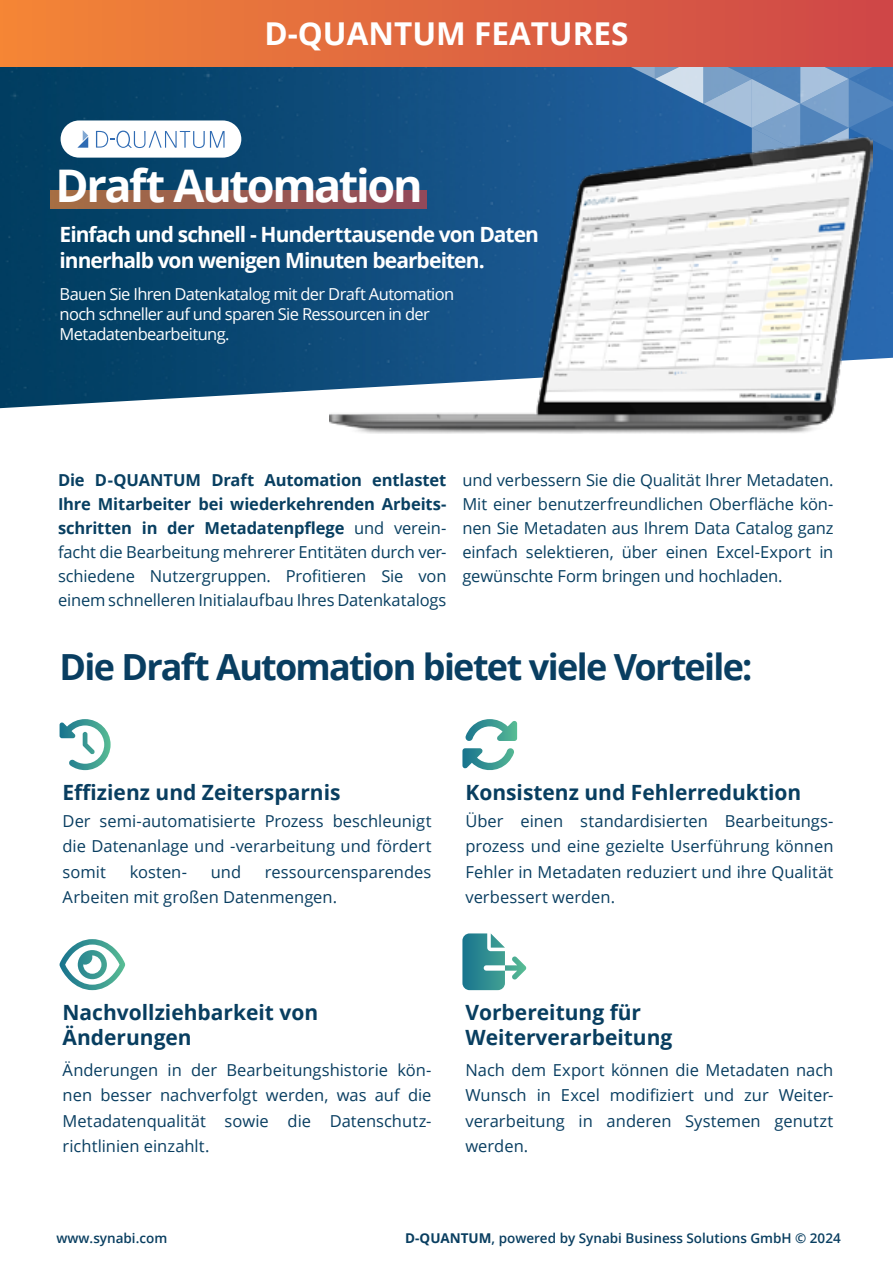
<style>
.page{position:relative;width:893px;height:1263px;background:#fff}
.page>*{position:absolute;margin:0;border:0;box-sizing:border-box;transform-origin:0 0}
.t1{font:700 45px "Open Sans";letter-spacing:-.05em;color:#fff}
.t2{font:700 36px "Open Sans";letter-spacing:-.045em;color:#093e61}
.t3{font:700 31.5px "Open Sans";color:#fff}
.t4{font:700 21px/25.2px "Open Sans";color:#083e60}
.t5{font:700 21px/25.2px "Open Sans";letter-spacing:-.045em;color:#fff}
.t6{font:700 21px "Open Sans";color:#093e60}
.t7{font:16.5px/25.5px "Open Sans";color:#093e61;text-align:justify}
.t8{font:16.5px/24px "Open Sans";letter-spacing:-.01em;color:#083f61;text-align:justify}
.t9{font:16.5px/19.8px "Open Sans";letter-spacing:-.04em;color:#fff}
.t10{font:600 13.5px "Open Sans";color:#093e60}
.s1{font-weight:700}
</style>
<div class="page">
<img style="left:0;top:66px;width:893px;height:342px">
<svg style="left:606px;top:66px;width:287px;height:111px;background:#608bbb"></svg>
<div style="left:61px;top:120px;width:180px;height:38px;background:#fff;border-radius:19px"></div>
<svg style="left:96px;top:131px;width:129px;height:17px"></svg>
<svg style="left:77px;top:130px;width:11px;height:18px"></svg>
<svg style="left:51px;top:191px;width:278px;height:18px;background:#9c604c"></svg>
<svg style="left:60px;top:719px;width:51px;height:51px"></svg>
<svg style="left:462px;top:719px;width:55px;height:52px"></svg>
<svg style="left:59px;top:939px;width:66px;height:51px"></svg>
<svg style="left:462px;top:933px;width:64px;height:57px"></svg>
<img style="left:329px;top:127px;width:543px;height:306px">
<div style="left:0;top:0;width:893px;height:66px;background:linear-gradient(to right,#f38637,#cd4649)"></div>
<h3 class="t3" style="left:264px;top:12px;width:366px">D-QUANTUM FEATURES</h3>
<h1 class="t1" style="left:55px;top:153px;width:369px">Draft Automation</h1>
<p class="t5" style="left:60px;top:222px;width:481px">Einfach und schnell - Hunderttausende von Daten innerhalb von wenigen Minuten bearbeiten.</p>
<p class="t9" style="left:60px;top:284px;width:396px">Bauen Sie Ihren Datenkatalog mit der Draft Automation noch schneller auf und sparen Sie Ressourcen in der<br>Metadatenbearbeitung.</p>
<p class="t8" style="left:58px;top:468px;width:390px"><span class="s1">Die D-QUANTUM Draft Automation entlastet Ihre Mitarbeiter bei wiederkehrenden Arbeits&shy;schritten in der Metadatenpflege</span> und verein&shy;facht die Bearbeitung mehrerer Entitäten durch ver&shy;schiedene Nutzergruppen. Profitieren Sie von einem schnelleren Initialaufbau Ihres Datenkatalogs</p>
<p class="t8" style="left:462px;top:468px;width:372px">und verbessern Sie die Qualität Ihrer Metadaten.<br>Mit einer benutzerfreundlichen Oberfläche kön&shy;nen Sie Metadaten aus Ihrem Data Catalog ganz einfach selektieren, über einen Excel-Export in gewünschte Form bringen und hochladen.</p>
<h2 class="t2" style="left:60px;top:641px;width:694px">Die Draft Automation bietet viele Vorteile:</h2>
<p class="t6" style="left:63px;top:777px;width:279px">Effizienz und Zeitersparnis</p>
<p class="t7" style="left:63px;top:808px;width:370px">Der semi-automatisierte Prozess beschleunigt die Datenanlage und -verarbeitung und fördert somit</p>
<p class="t7" style="left:63px;top:859px;width:370px;text-indent:202px">ressourcensparendes<br>Arbeiten mit großen Datenmengen.</p>
<p class="t7" style="left:130px;top:859px;width:59px">kosten-</p>
<p class="t7" style="left:211px;top:859px;width:32px">und</p>
<p class="t4" style="left:465px;top:779px;width:337px">Konsistenz und Fehlerreduktion</p>
<p class="t7" style="left:465px;top:808px;width:370px">Über einen standardisierten Bearbeitungs&shy;prozess und eine gezielte Userführung können Fehler in Metadaten reduziert und ihre Qualität verbessert werden.</p>
<p class="t4" style="left:63px;top:999px;width:257px">Nachvollziehbarkeit von<br>Änderungen</p>
<p class="t7" style="left:63px;top:1057px;width:370px">Änderungen in der Bearbeitungshistorie kön&shy;nen besser nachverfolgt werden, was auf die Metadatenqualität sowie die Datenschutz&shy;richtlinien einzahlt.</p>
<p class="t4" style="left:465px;top:999px;width:208px">Vorbereitung für<br>Weiterverarbeitung</p>
<p class="t7" style="left:465px;top:1057px;width:369px">Nach dem Export können die Metadaten nach Wunsch in Excel modifiziert und zur Weiter&shy;verarbeitung in anderen Systemen genutzt werden.</p>
<p class="t10" style="left:57px;top:1229px;width:112px">www.synabi.com</p>
<p class="t10" style="left:405px;top:1229px;width:437px"><span class="s1">D-QUANTUM</span>, powered by Synabi Business Solutions GmbH © 2024</p>
</div>
